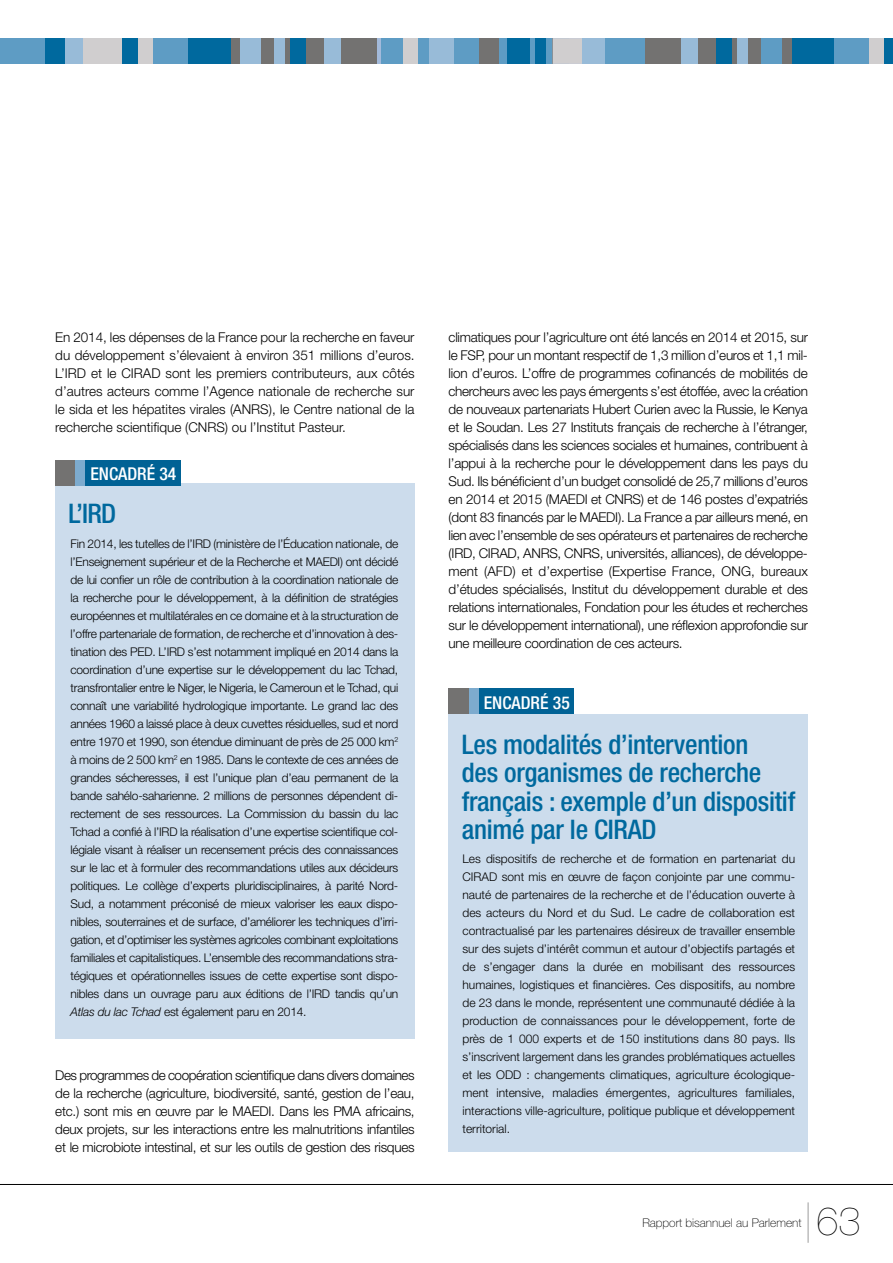
<style>
.page{position:relative;width:893px;height:1263px;background:#fff}
.page>*{position:absolute;margin:0;border:0;box-sizing:border-box;transform-origin:0 0}
.t1{font:200 39.6px "Helvetica Neue LT Std";color:#000}
.t2{font:500 condensed 27px/28.5px "Helvetica Neue LT Std";letter-spacing:-.01em;color:#00699e}
.t3{font:500 condensed 17.7px "Helvetica Neue LT Std";color:#fff}
.t4{font:300 13.5px/18px "Helvetica Neue LT Std";letter-spacing:-.02em;color:#000;text-align:justify}
.t5{font:300 12px/18px "Helvetica Neue LT Std";letter-spacing:-.02em;color:#000;text-align:justify}
.t6{font:100 12px "Helvetica Neue LT Std";color:#000}
.s1{font-style:italic}
</style>
<div class="page">
<hr style="left:0;top:1184px;width:893px;height:1px;background:#000">
<hr style="left:808px;top:1202px;width:1px;height:41px;background:#9d9d9c">
<div style="left:44px;top:38px;width:336px;height:26px;background:#737271"></div>
<div style="left:60px;top:38px;width:24px;height:26px;background:#98bbd8"></div>
<div style="left:84px;top:38px;width:69px;height:26px;background:#d0cecf"></div>
<div style="left:186px;top:38px;width:44px;height:26px;background:#00699e"></div>
<div style="left:240px;top:38px;width:21px;height:26px;background:#98bbd8"></div>
<div style="left:44px;top:38px;width:21px;height:26px;background:#00699e"></div>
<div style="left:274px;top:38px;width:11px;height:26px;background:#98bbd8"></div>
<div style="left:291px;top:38px;width:15px;height:26px;background:#00699e"></div>
<div style="left:324px;top:38px;width:17px;height:26px;background:#98bbd8"></div>
<div style="left:0;top:38px;width:45px;height:26px;background:#5e9cc4"></div>
<div style="left:122px;top:38px;width:16px;height:26px;background:#00699e"></div>
<div style="left:153px;top:38px;width:35px;height:26px;background:#5e9cc4"></div>
<svg style="left:377px;top:38px;width:5px;height:26px"></svg>
<div style="left:642px;top:38px;width:251px;height:26px;background:#737271"></div>
<div style="left:382px;top:38px;width:170px;height:26px;background:#5e9cc4"></div>
<div style="left:869px;top:38px;width:24px;height:26px;background:#d0cecf"></div>
<div style="left:479px;top:38px;width:19px;height:26px;background:#737271"></div>
<div style="left:792px;top:38px;width:44px;height:26px;background:#00699e"></div>
<div style="left:761px;top:38px;width:21px;height:26px;background:#5e9cc4"></div>
<div style="left:737px;top:38px;width:11px;height:26px;background:#98bbd8"></div>
<div style="left:716px;top:38px;width:15px;height:26px;background:#00699e"></div>
<div style="left:681px;top:38px;width:17px;height:26px;background:#98bbd8"></div>
<div style="left:404px;top:38px;width:14px;height:26px;background:#d0cecf"></div>
<div style="left:429px;top:38px;width:24px;height:26px;background:#98bbd8"></div>
<div style="left:507px;top:38px;width:22px;height:26px;background:#00699e"></div>
<svg style="left:552px;top:38px;width:31px;height:26px"></svg>
<div style="left:535px;top:38px;width:11px;height:26px;background:#00699e"></div>
<div style="left:884px;top:38px;width:9px;height:26px;background:#00699e"></div>
<div style="left:834px;top:38px;width:35px;height:26px;background:#5e9cc4"></div>
<div style="left:604px;top:38px;width:41px;height:26px;background:#5e9cc4"></div>
<div style="left:583px;top:38px;width:22px;height:26px;background:#98bbd8"></div>
<div style="left:55px;top:483px;width:360px;height:556px;background:#ccdcec"></div>
<div style="left:449px;top:714px;width:359px;height:438px;background:#ccdcec"></div>
<div style="left:55px;top:460px;width:126px;height:26px;background:#006295"></div>
<div style="left:55px;top:460px;width:21px;height:26px;background:#737271"></div>
<div style="left:76px;top:460px;width:9px;height:26px;background:#7dabce"></div>
<div style="left:449px;top:689px;width:125px;height:25px;background:#006295"></div>
<div style="left:449px;top:689px;width:20px;height:25px;background:#737271"></div>
<div style="left:469px;top:689px;width:9px;height:25px;background:#7dabce"></div>
<p class="t4" style="left:55px;top:328px;width:361px">En 2014, les dépenses de la France pour la recherche en faveur du développement s’élevaient à environ 351 millions d’euros.<br>L’IRD et le CIRAD sont les premiers contributeurs, aux côtés d’autres acteurs comme l’Agence nationale de recherche sur le sida et les hépatites virales (ANRS), le Centre national de la recherche scientifique (CNRS) ou l’Institut Pasteur.</p>
<h3 class="t3" style="left:90px;top:463px;width:88px">ENCADRÉ 34</h3>
<h2 class="t2" style="left:68px;top:498px;width:49px">L’IRD</h2>
<p class="t5" style="left:71px;top:535px;width:329px">Fin 2014, les tutelles de l’IRD (ministère de l’Éducation nationale, de l’Enseignement supérieur et de la Recherche et MAEDI) ont décidé de lui confier un rôle de contribution à la coordination nationale de la recherche pour le développement, à la définition de stratégies européennes et multilatérales en ce domaine et à la structuration de l’offre partenariale de formation, de recherche et d’innovation à des&shy;tination des PED. L’IRD s’est notamment impliqué en 2014 dans la coordination d’une expertise sur le développement du lac Tchad, transfrontalier entre le Niger, le Nigeria, le Cameroun et le Tchad, qui connaît une variabilité hydrologique importante. Le grand lac des années 1960 a laissé place à deux cuvettes résiduelles, sud et nord entre 1970 et 1990, son étendue diminuant de près de 25 000 km<sup>2 </sup>à moins de 2 500 km<sup>2</sup> en 1985. Dans le contexte de ces années de grandes sécheresses, il est l’unique plan d’eau permanent de la bande sahélo-saharienne. 2 millions de personnes dépendent di&shy;rectement de ses ressources. La Commission du bassin du lac Tchad a confié à l’IRD la réalisation d’une expertise scientifique col&shy;légiale visant à réaliser un recensement précis des connaissances sur le lac et à formuler des recommandations utiles aux décideurs politiques. Le collège d’experts pluridisciplinaires, à parité Nord-Sud, a notamment préconisé de mieux valoriser les eaux dispo&shy;nibles, souterraines et de surface, d’améliorer les techniques d’irri&shy;gation, et d’optimiser les systèmes agricoles combinant exploitations familiales et capitalistiques. L’ensemble des recommandations stra&shy;tégiques et opérationnelles issues de cette expertise sont dispo&shy;nibles dans un ouvrage paru aux éditions de l’IRD tandis qu’un <span class="s1">Atlas du lac Tchad</span> est également paru en 2014.</p>
<p class="t4" style="left:55px;top:1066px;width:361px">Des programmes de coopération scientifique dans divers domaines de la recherche (agriculture, biodiversité, santé, gestion de l’eau, etc.) sont mis en œuvre par le MAEDI. Dans les PMA africains, deux projets, sur les interactions entre les malnutritions infantiles et le microbiote intestinal, et sur les outils de gestion des risques</p>
<p class="t4" style="left:449px;top:328px;width:361px">climatiques pour l’agriculture ont été lancés en 2014 et 2015, sur le FSP, pour un montant respectif de 1,3 million d’euros et 1,1 mil&shy;lion d’euros. L’offre de programmes cofinancés de mobilités de chercheurs avec les pays émergents s’est étoffée, avec la création de nouveaux partenariats Hubert Curien avec la Russie, le Kenya et le Soudan. Les 27 Instituts français de recherche à l’étranger, spécialisés dans les sciences sociales et humaines, contribuent à l’appui à la recherche pour le développement dans les pays du Sud. Ils bénéficient d’un budget consolidé de 25,7 millions d’euros en 2014 et 2015 (MAEDI et CNRS) et de 146 postes d’expatriés (dont 83 financés par le MAEDI). La France a par ailleurs mené, en lien avec l’ensemble de ses opérateurs et partenaires de recherche (IRD, CIRAD, ANRS, CNRS, universités, alliances), de développe&shy;ment (AFD) et d’expertise (Expertise France, ONG, bureaux d’études spécialisés, Institut du développement durable et des relations internationales, Fondation pour les études et recherches sur le développement international), une réflexion approfondie sur une meilleure coordination de ces acteurs.</p>
<h3 class="t3" style="left:484px;top:692px;width:88px">ENCADRÉ 35</h3>
<h2 class="t2" style="left:462px;top:729px;width:335px">Les modalités d’intervention<br>des organismes de recherche français : exemple d’un dispositif animé par le CIRAD</h2>
<p class="t5" style="left:462px;top:850px;width:334px">Les dispositifs de recherche et de formation en partenariat du CIRAD sont mis en œuvre de façon conjointe par une commu&shy;nauté de partenaires de la recherche et de l’éducation ouverte à des acteurs du Nord et du Sud. Le cadre de collaboration est contractualisé par les partenaires désireux de travailler ensemble sur des sujets d’intérêt commun et autour d’objectifs partagés et de s’engager dans la durée en mobilisant des ressources humaines, logistiques et financières. Ces dispositifs, au nombre de 23 dans le monde, représentent une communauté dédiée à la production de connaissances pour le développement, forte de près de 1 000 experts et de 150 institutions dans 80 pays. Ils s’inscrivent largement dans les grandes problématiques actuelles et les ODD : changements climatiques, agriculture écologique&shy;ment intensive, maladies émergentes, agricultures familiales, interactions ville-agriculture, politique publique et développement territorial.</p>
<p class="t6" style="left:642px;top:1216px;width:161px">Rapport bisannuel au Parlement</p>
<h1 class="t1" style="left:816px;top:1198px;width:46px">63</h1>
</div>
